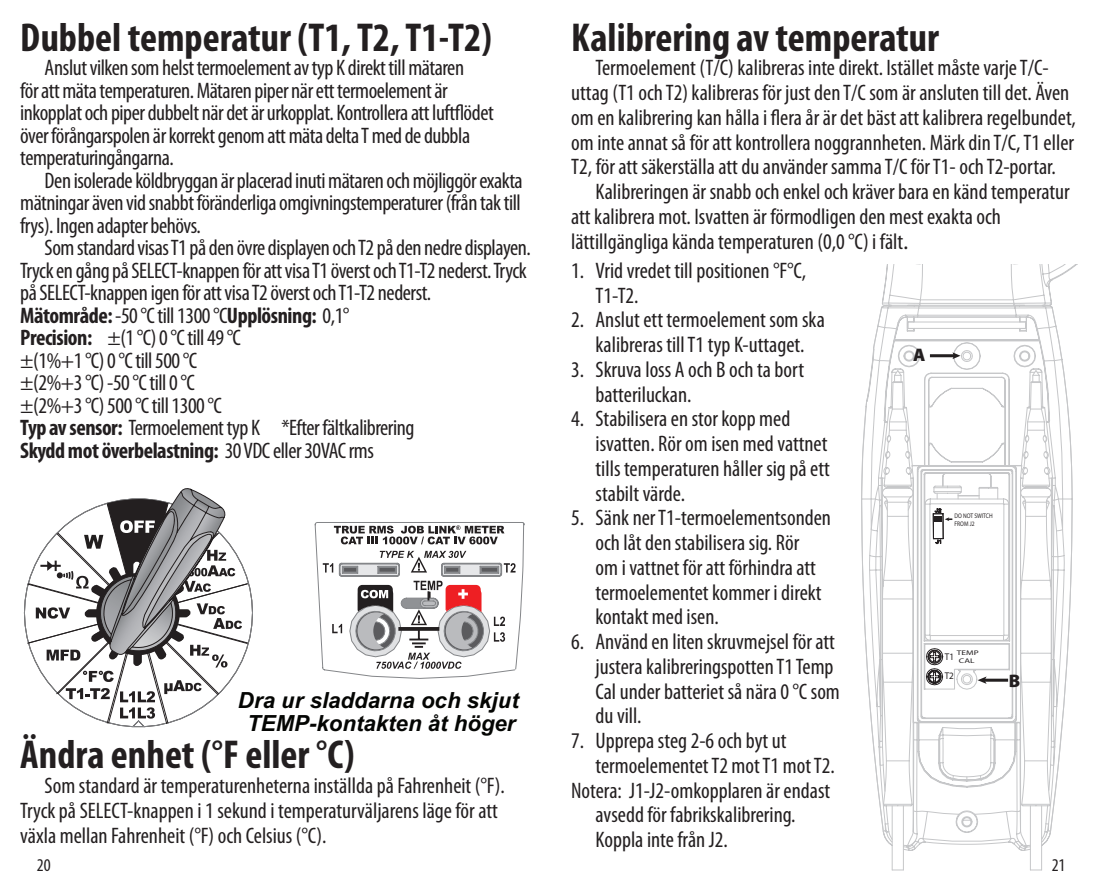
<style>
.page{position:relative;width:1102px;height:891px;background:#fff}
.page>*{position:absolute;margin:0;border:0;box-sizing:border-box;transform-origin:0 0}
.t1{font:700 condensed 40.5px "Myriad Pro";color:#231f20}
.t2{font:condensed 22.5px/24.8px "Myriad Pro";color:#231f20}
.t3{font:condensed 22.5px/22.5px "Myriad Pro";letter-spacing:-.02em;color:#231f20}
.t4{font:italic 700 22.28px/23.2px "Arial";color:#040503;text-align:center}
.t5{font:900 18.22px "Myriad Pro";color:#231f20}
.t6{font:condensed 18px "Myriad Pro";color:#231f20}
.t7{font:9.67px/19.6px "Myriad Pro";color:#231f20;scale:.93 1}
.t8{font:6.75px/8.1px "Myriad Pro";color:#231f20;scale:.83 1}
.t9{font:6.75px/8.1px "Myriad Pro";color:#231f20;scale:1.38 1}
.s1{font-weight:700}
.s2{font-stretch:normal}
</style>
<div class="page">
<svg style="left:23px;top:583px;width:230px;height:145px"></svg>
<svg style="left:26px;top:488px;width:222px;height:237px"></svg>
<svg style="left:314px;top:522px;width:211px;height:157px"></svg>
<svg style="left:882px;top:265px;width:194px;height:286px"></svg>
<svg style="left:861px;top:306px;width:211px;height:545px"></svg>
<hr style="left:930px;top:354px;width:25px;height:3px;background:#231f20">
<svg style="left:952px;top:352px;width:8px;height:7px"></svg>
<hr style="left:984px;top:679px;width:24px;height:3px;background:#231f20">
<svg style="left:977px;top:676px;width:9px;height:8px"></svg>
<svg style="left:925px;top:507px;width:27px;height:185px"></svg>
<div style="left:934px;top:516px;width:8px;height:5px;background:#231f20"></div>
<h1 class="t1" style="left:20px;top:12px;width:473px">Dubbel temperatur (T1, T2, T1-T2)</h1>
<p class="t3" style="left:20px;top:56px;width:475px;text-indent:24px">Anslut vilken som helst termoelement av typ K direkt till mätaren<br>för att mäta temperaturen. Mätaren piper när ett termoelement är inkopplat och piper dubbelt när det är urkopplat. Kontrollera att luftflödet över förångarspolen är korrekt genom att mäta delta T med de dubbla temperaturingångarna.</p>
<p class="t2" style="left:20px;top:169px;width:504px;line-height:22.5px;text-align:justify;text-indent:24px">Den isolerade köldbryggan är placerad inuti mätaren och möjliggör exakta mätningar även vid snabbt föränderliga omgivningstemperaturer (från tak till frys). Ingen adapter behövs.</p>
<p class="t3" style="left:20px;top:236px;width:512px;text-indent:24px">Som standard visas T1 på den övre displayen och T2 på den nedre displayen.<br>Tryck en gång på SELECT-knappen för att visa T1 överst och T1-T2 nederst. Tryck på SELECT-knappen igen för att visa T2 överst och T1-T2 nederst.<br><span class="s1">Mätområde:</span> -50 °C till 1300 °C<span class="s1">Upplösning:</span> 0,1°<br><span class="s1">Precision:</span> ±(1 °C) 0 °C till 49 °C<br>±(1%+1 °C) 0 °C till 500 °C<br>±(2%+3 °C) -50 °C till 0 °C<br>±(2%+3 °C) 500 °C till 1300 °C<br><span class="s1">Typ av sensor:</span> Termoelement typ K *Efter fältkalibrering<br><span class="s1">Skydd mot överbelastning:</span> 30 VDC eller 30VAC rms</p>
<p class="t4" style="left:238px;top:689px;width:282px">Dra ur sladdarna och skjut<br>TEMP-kontakten åt höger</p>
<h1 class="t1" style="left:20px;top:730px;width:336px">Ändra enhet (°F eller °C)</h1>
<p class="t2" style="left:20px;top:773px;width:486px;text-indent:24px">Som standard är temperaturenheterna inställda på Fahrenheit (°F).<br>Tryck på SELECT-knappen i 1 sekund i temperaturväljarens läge för att växla mellan Fahrenheit (°F) och Celsius (°C).</p>
<h1 class="t1" style="left:571px;top:12px;width:369px">Kalibrering av temperatur</h1>
<p class="t2" style="left:595px;top:55px;width:455px">Termoelement (T/C) kalibreras inte direkt. Istället måste varje T/C-</p>
<p class="t2" style="left:571px;top:80px;width:499px">uttag (T1 och T2) kalibreras för just den T/C som är ansluten till det. Även</p>
<p class="t2" style="left:571px;top:105px;width:506px">om en kalibrering kan hålla i flera år är det bäst att kalibrera regelbundet,</p>
<p class="t2" style="left:571px;top:130px;width:504px">om inte annat så för att kontrollera noggrannheten. Märk din T/C, T1 eller</p>
<p class="t2" style="left:571px;top:154px;width:486px">T2, för att säkerställa att du använder samma T/C för T1- och T2-portar.</p>
<p class="t2" style="left:595px;top:179px;width:476px">Kalibreringen är snabb och enkel och kräver bara en känd temperatur</p>
<p class="t2" style="left:571px;top:204px;width:431px">att kalibrera mot. Isvatten är förmodligen den mest exakta och</p>
<p class="t2" style="left:571px;top:229px;width:338px">lättillgängliga kända temperaturen (0,0 °C) i fält<span class="s2">.</span></p>
<p class="t2" style="left:595px;top:258px;width:212px;text-indent:-24px">1. Vrid vredet till positionen °F°C,<br>T1-T2.</p>
<p class="t2" style="left:571px;top:307px;width:255px;text-align:center">2. Anslut ett termoelement som ska kalibreras till T1 typ K-uttaget.</p>
<p class="t2" style="left:595px;top:357px;width:210px;text-indent:-24px">3. Skruva loss A och B och ta bort batteriluckan.</p>
<p class="t2" style="left:595px;top:406px;width:236px;text-indent:-24px">4. Stabilisera en stor kopp med isvatten. Rör om isen med vattnet tills temperaturen håller sig på ett stabilt värde.</p>
<p class="t2" style="left:595px;top:505px;width:237px;text-indent:-24px">5. Sänk ner T1-termoelementsonden och låt den stabilisera sig. Rör<br>om i vattnet för att förhindra att termoelementet kommer i direkt kontakt med isen.</p>
<p class="t2" style="left:595px;top:629px;width:246px;text-indent:-24px">6. Använd en liten skruvmejsel för att justera kalibreringspotten T1 Temp<br>Cal under batteriet så nära 0 °C som du vill.</p>
<p class="t2" style="left:571px;top:728px;width:217px">7. Upprepa steg 2-6 och byt ut</p>
<p class="t2" style="left:595px;top:753px;width:241px">termoelementet T2 mot T1 mot T2.</p>
<p class="t2" style="left:571px;top:778px;width:260px">Notera: J1-J2-omkopplaren är endast</p>
<p class="t2" style="left:595px;top:802px;width:201px">avsedd för fabrikskalibrering.</p>
<p class="t2" style="left:595px;top:827px;width:134px">Koppla inte från J2.</p>
<p class="t5" style="left:913px;top:345px;width:14px">A</p>
<p class="t8" style="left:954px;top:511px;width:47px">DO NOT SWITCH<br>FROM J2</p>
<p class="t9" style="left:957px;top:649px;width:17px">TEMP<br>CAL</p>
<p class="t7" style="left:944px;top:647px;width:12px">T1<br>T2</p>
<p class="t5" style="left:1008px;top:670px;width:13px">B</p>
<p class="t6" style="left:37px;top:854px;width:15px">20</p>
<p class="t6" style="left:1051px;top:854px;width:15px">21</p>
</div>
